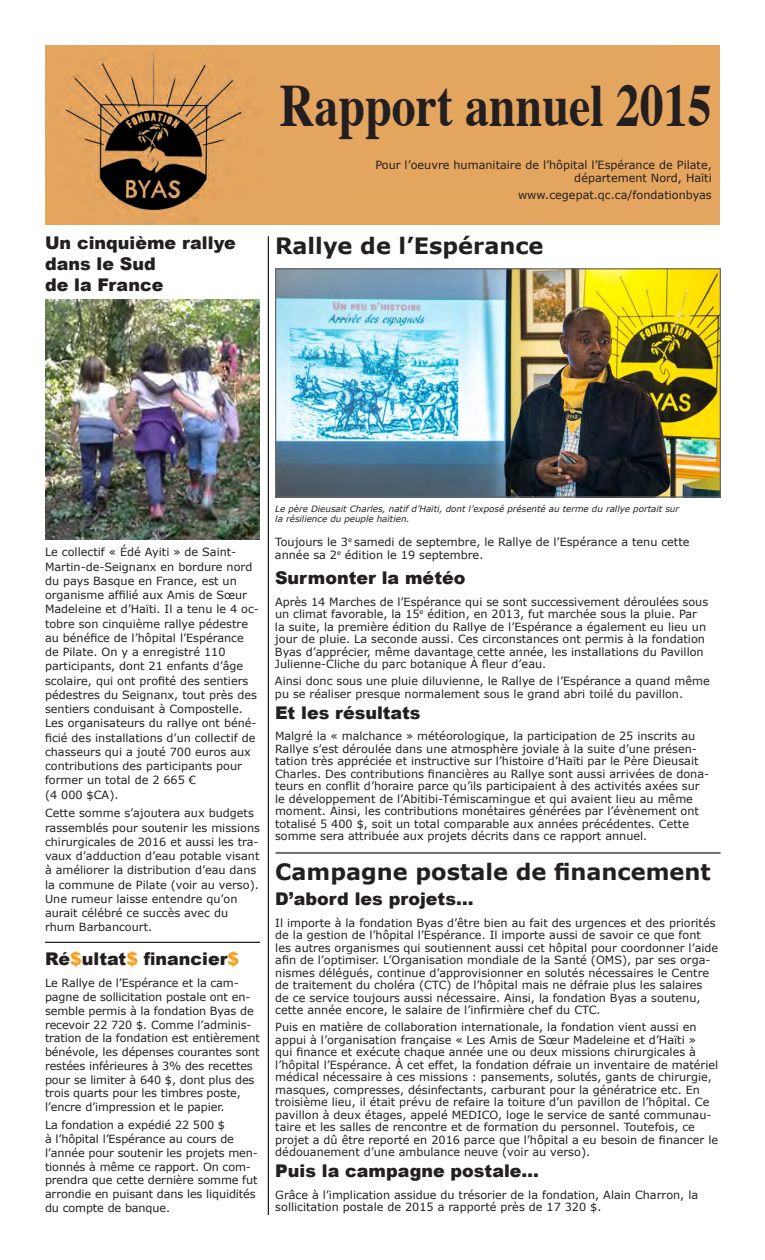
<style>
.page{position:relative;width:765px;height:1260px;background:#fff}
.page>*{position:absolute;margin:0;border:0;box-sizing:border-box;transform-origin:0 0}
.t1{font:700 60px "Times";color:#231f20;scale:.8 1}
.Verdana_18{font:700 22.5px "Verdana";color:#231f20}
.Arial_bl_14{font:900 17.5px/21px "Arial";color:#231f20}
.Verdana_9{font:11.25px/12.5px "Verdana";color:#231f20}
.Verdana_18-2{font:11.25px/12.5px "Verdana";color:#231f20}
.Verdana_7{font:italic 8.75px/10.5px "Verdana";color:#231f20}
.s1{color:#f6a01b}
</style>
<div class="page">
<img style="left:45px;top:45px;width:675px;height:180px">
<hr style="left:268px;top:236px;width:1px;height:979px;background:#231f20">
<hr style="left:276px;top:852px;width:445px;height:2px;background:#231f20">
<hr style="left:45px;top:942px;width:215px;height:1px;background:#231f20">
<img style="left:277px;top:270px;width:442px;height:226px">
<div style="left:275px;top:268px;width:446px;height:230px;border:1px solid #67676a"></div>
<img style="left:45px;top:300px;width:215px;height:239px">
<p class="Arial_bl_14" style="left:45px;top:231px;width:192px">Un cinquième rallye dans le Sud<br>de la France</p>
<p class="t1" style="left:280px;top:48px;width:542px">Rapport annuel 2015</p>
<p class="Verdana_9" style="left:375px;top:159px;width:338px;text-align:right">Pour l’oeuvre humanitaire de l’hôpital l’Espérance de Pilate, département Nord, Haïti</p>
<p class="Verdana_9" style="left:518px;top:188px;width:195px">www.cegepat.qc.ca/fondationbyas</p>
<p class="Verdana_18" style="left:275px;top:230px;width:270px">Rallye de l’Espérance</p>
<p class="Verdana_9" style="left:45px;top:545px;width:215px;line-height:14.2px">Le collectif « Édé Ayiti » de Saint-Martin-de-Seignanx en bordure nord du pays Basque en France, est un organisme affilié aux Amis de Sœur Madeleine et d’Haïti. Il a tenu le 4 oc&shy;tobre son cinquième rallye pédestre au bénéfice de l’hôpital l’Espérance de Pilate. On y a enregistré 110 participants, dont 21 enfants d’âge scolaire, qui ont profité des sentiers pédestres du Seignanx, tout près des sentiers conduisant à Compostelle.<br>Les organisateurs du rallye ont béné&shy;ficié des installations d’un collectif de chasseurs qui a jouté 700 euros aux contributions des participants pour former un total de 2 665 €<br>(4 000 $CA).</p>
<p class="Verdana_9" style="left:45px;top:806px;width:216px;line-height:14.2px">Cette somme s’ajoutera aux budgets rassemblés pour soutenir les missions chirurgicales de 2016 et aussi les tra&shy;vaux d’adduction d’eau potable visant à améliorer la distribution d’eau dans la commune de Pilate (voir au verso).<br>Une rumeur laisse entendre qu’on aurait célébré ce succès avec du rhum Barbancourt.</p>
<p class="Arial_bl_14" style="left:45px;top:947px;width:196px">Ré<span class="s1">$</span>ultat<span class="s1">$</span> financier<span class="s1">$</span></p>
<p class="Verdana_9" style="left:45px;top:976px;width:216px;line-height:13.8px">Le Rallye de l’Espérance et la cam&shy;pagne de sollicitation postale ont en&shy;semble permis à la fondation Byas de recevoir 22 720 $. Comme l’adminis&shy;tration de la fondation est entièrement bénévole, les dépenses courantes sont restées inférieures à 3% des recettes pour se limiter à 640 $, dont plus des trois quarts pour les timbres poste, l’encre d’impression et le papier.</p>
<p class="Verdana_9" style="left:45px;top:1118px;width:214px;line-height:13.8px">La fondation a expédié 22 500 $<br>à l’hôpital l’Espérance au cours de l’année pour soutenir les projets men&shy;tionnés à même ce rapport. On com&shy;prendra que cette dernière somme fut arrondie en puisant dans les liquidités du compte de banque.</p>
<p class="Verdana_7" style="left:275px;top:503px;width:405px">Le père Dieusait Charles, natif d’Haïti, dont l’exposé présenté au terme du rallye portait sur la résilience du peuple haïtien.</p>
<p class="Verdana_18-2" style="left:275px;top:536px;width:416px">Toujours le 3<sup>e</sup> samedi de septembre, le Rallye de l’Espérance a tenu cette année sa 2<sup>e</sup> édition le 19 septembre.</p>
<p class="Arial_bl_14" style="left:275px;top:567px;width:192px">Surmonter la météo</p>
<p class="Verdana_9" style="left:275px;top:595px;width:435px">Après 14 Marches de l’Espérance qui se sont successivement déroulées sous un climat favorable, la 15<sup>e</sup> édition, en 2013, fut marchée sous la pluie. Par la suite, la première édition du Rallye de l’Espérance a également eu lieu un jour de pluie. La seconde aussi. Ces circonstances ont permis à la fondation Byas d’apprécier, même davantage cette année, les installations du Pavillon Julienne-Cliche du parc botanique À fleur d’eau.</p>
<p class="Verdana_9" style="left:275px;top:675px;width:436px">Ainsi donc sous une pluie diluvienne, le Rallye de l’Espérance a quand même pu se réaliser presque normalement sous le grand abri toilé du pavillon.</p>
<p class="Arial_bl_14" style="left:275px;top:701px;width:147px">Et les résultats</p>
<p class="Verdana_9" style="left:275px;top:730px;width:436px">Malgré la « malchance » météorologique, la participation de 25 inscrits au Rallye s’est déroulée dans une atmosphère joviale à la suite d’une présen&shy;tation très appréciée et instructive sur l’histoire d’Haïti par le Père Dieusait Charles. Des contributions financières au Rallye sont aussi arrivées de dona&shy;teurs en conflit d’horaire parce qu’ils participaient à des activités axées sur le développement de l’Abitibi-Témiscamingue et qui avaient lieu au même moment. Ainsi, les contributions monétaires générées par l’évènement ont totalisé 5 400 $, soit un total comparable aux années précédentes. Cette somme sera attribuée aux projets décrits dans ce rapport annuel.</p>
<p class="Verdana_18" style="left:275px;top:856px;width:437px">Campagne postale de financement</p>
<p class="Arial_bl_14" style="left:275px;top:888px;width:200px">D’abord les projets…</p>
<p class="Verdana_9" style="left:275px;top:916px;width:445px">Il importe à la fondation Byas d’être bien au fait des urgences et des priorités de la gestion de l’hôpital l’Espérance. Il importe aussi de savoir ce que font les autres organismes qui soutiennent aussi cet hôpital pour coordonner l’aide afin de l’optimiser. L’Organisation mondiale de la Santé (OMS), par ses orga&shy;nismes délégués, continue d’approvisionner en solutés nécessaires le Centre de traitement du choléra (CTC) de l’hôpital mais ne défraie plus les salaires de ce service toujours aussi nécessaire. Ainsi, la fondation Byas a soutenu, cette année encore, le salaire de l’infirmière chef du CTC.</p>
<p class="Verdana_9" style="left:275px;top:1021px;width:444px">Puis en matière de collaboration internationale, la fondation vient aussi en appui à l’organisation française « Les Amis de Sœur Madeleine et d’Haïti »<br>qui finance et exécute chaque année une ou deux missions chirurgicales à l’hôpital l’Espérance. À cet effet, la fondation défraie un inventaire de matériel médical nécessaire à ces missions : pansements, solutés, gants de chirurgie, masques, compresses, désinfectants, carburant pour la génératrice etc. En troisième lieu, il était prévu de refaire la toiture d’un pavillon de l’hôpital. Ce pavillon à deux étages, appelé MEDICO, loge le service de santé communau&shy;taire et les salles de rencontre et de formation du personnel. Toutefois, ce projet a dû être reporté en 2016 parce que l’hôpital a eu besoin de financer le dédouanement d’une ambulance neuve (voir au verso).</p>
<p class="Arial_bl_14" style="left:275px;top:1160px;width:265px">Puis la campagne postale…</p>
<p class="Verdana_9" style="left:275px;top:1188px;width:424px">Grâce à l’implication assidue du trésorier de la fondation, Alain Charron, la sollicitation postale de 2015 a rapporté près de 17 320 $.</p>
</div>
